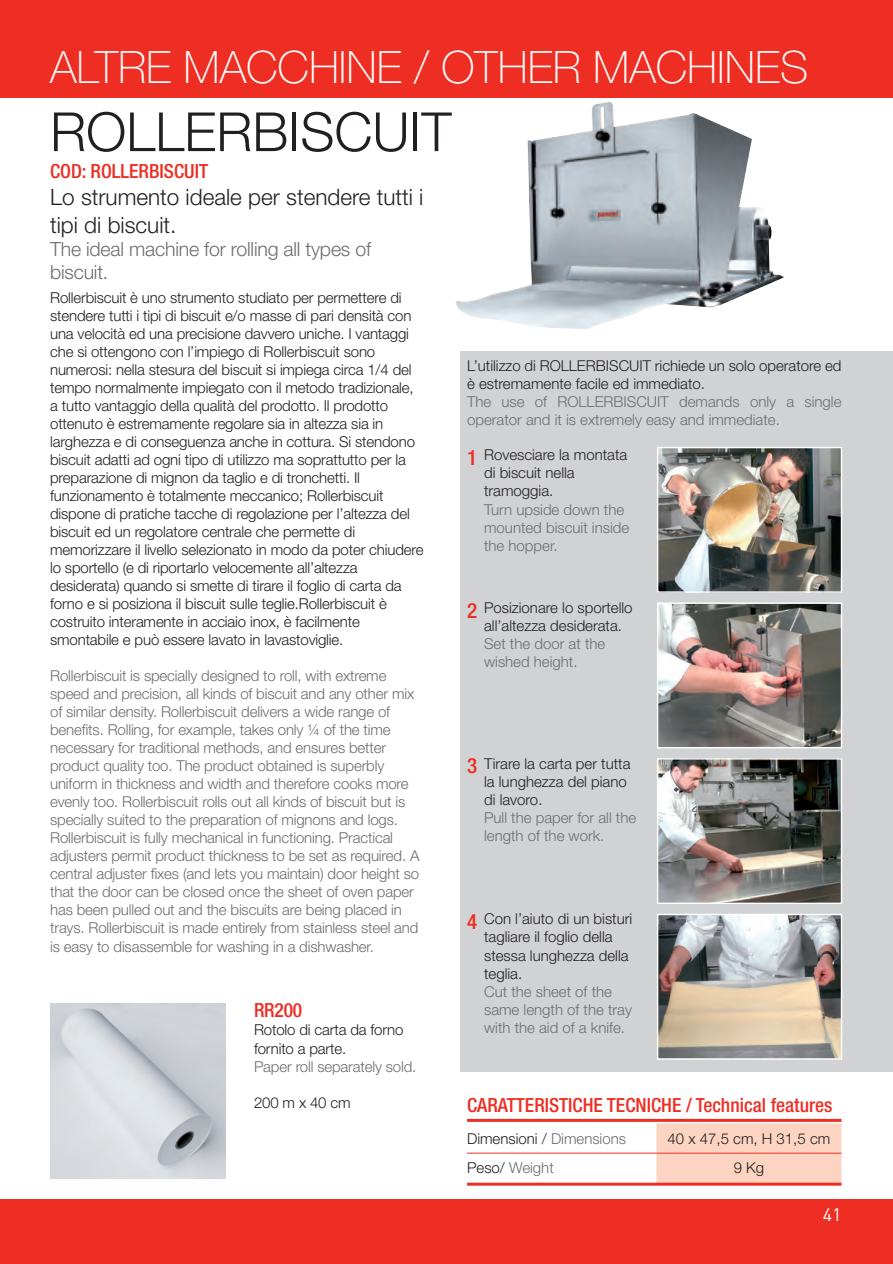
<style>
.page{position:relative;width:893px;height:1264px;background:#fff}
.page>*{position:absolute;margin:0;border:0;box-sizing:border-box;transform-origin:0 0}
.t1{font:300 54px "Helvetica Neue LT Std";color:#231f20}
.t2{font:100 44.7px "Helvetica Neue LT Std";color:#fff}
.t3{font:300 22.5px/27px "Helvetica Neue LT Std";color:#231f20}
.t4{font:500 condensed 21px "Helvetica Neue LT Std";color:#ee2e22}
.t5{font:500 condensed 19.5px "Helvetica Neue LT Std";color:#ee2e22}
.t6{font:300 19.5px/23.4px "Helvetica Neue LT Std";letter-spacing:-.01em;color:#6c6d70}
.t7{font:18px "DIN";color:#fff}
.t8{font:300 15px/18px "Helvetica Neue LT Std";letter-spacing:-.01em;color:#231f20}
.t9{font:300 15px/18px "Helvetica Neue LT Std";letter-spacing:-.01em;color:#6c6d70}
.s1{color:#6c6d70}
.s2{color:#231f20}
</style>
<div class="page">
<div style="left:460px;top:352px;width:432px;height:719px;background:#d1d2d4"></div>
<img style="left:659px;top:449px;width:181px;height:141px">
<div style="left:657px;top:447px;width:185px;height:145px;border:1px solid #fff"></div>
<img style="left:659px;top:760px;width:181px;height:141px">
<div style="left:657px;top:758px;width:185px;height:145px;border:1px solid #fff"></div>
<img style="left:659px;top:604px;width:181px;height:142px">
<div style="left:657px;top:602px;width:185px;height:146px;border:1px solid #fff"></div>
<img style="left:659px;top:915px;width:181px;height:142px">
<div style="left:657px;top:913px;width:185px;height:146px;border:1px solid #fff"></div>
<img style="left:50px;top:1003px;width:175px;height:175px">
<div style="left:0;top:1199px;width:892px;height:64px;background:#ee2e22"></div>
<div style="left:0;top:0;width:892px;height:98px;background:#ee2e22"></div>
<img style="left:455px;top:102px;width:329px;height:227px">
<div style="left:656px;top:1123px;width:185px;height:59px;background:#fcd4c1"></div>
<hr style="left:467px;top:1152px;width:189px;height:1px;background:#ee2e22">
<hr style="left:656px;top:1152px;width:185px;height:1px;background:#ee2e22">
<hr style="left:467px;top:1182px;width:374px;height:3px;background:#ee2e22">
<hr style="left:467px;top:1118px;width:374px;height:3px;background:#ee2e22">
<h2 class="t2" style="left:50px;top:41px;width:759px">ALTRE MACCHINE / OTHER MACHINES</h2>
<h1 class="t1" style="left:50px;top:99px;width:403px">ROLLERBISCUIT</h1>
<h3 class="t5" style="left:50px;top:159px;width:159px">COD: ROLLERBISCUIT</h3>
<h3 class="t3" style="left:50px;top:183px;width:374px">Lo strumento ideale per stendere tutti i tipi di biscuit.</h3>
<h3 class="t6" style="left:50px;top:237px;width:322px">The ideal machine for rolling all types of biscuit.</h3>
<p class="t8" style="left:50px;top:288px;width:375px">Rollerbiscuit è uno strumento studiato per permettere di stendere tutti i tipi di biscuit e/o masse di pari densità con una velocità ed una precisione davvero uniche. I vantaggi che si ottengono con l’impiego di Rollerbiscuit sono numerosi: nella stesura del biscuit si impiega circa 1/4 del tempo normalmente impiegato con il metodo tradizionale, a tutto vantaggio della qualità del prodotto. Il prodotto ottenuto è estremamente regolare sia in altezza sia in larghezza e di conseguenza anche in cottura. Si stendono biscuit adatti ad ogni tipo di utilizzo ma soprattutto per la preparazione di mignon da taglio e di tronchetti. Il funzionamento è totalmente meccanico; Rollerbiscuit dispone di pratiche tacche di regolazione per l’altezza del biscuit ed un regolatore centrale che permette di memorizzare il livello selezionato in modo da poter chiudere lo sportello (e di riportarlo velocemente all’altezza desiderata) quando si smette di tirare il foglio di carta da forno e si posiziona il biscuit sulle teglie.Rollerbiscuit è costruito interamente in acciaio inox, è facilmente smontabile e può essere lavato in lavastoviglie.</p>
<p class="t9" style="left:50px;top:666px;width:371px">Rollerbiscuit is specially designed to roll, with extreme speed and precision, all kinds of biscuit and any other mix of similar density. Rollerbiscuit delivers a wide range of benefits. Rolling, for example, takes only ¼ of the time necessary for traditional methods, and ensures better product quality too. The product obtained is superbly uniform in thickness and width and therefore cooks more evenly too. Rollerbiscuit rolls out all kinds of biscuit but is specially suited to the preparation of mignons and logs.<br>Rollerbiscuit is fully mechanical in functioning. Practical adjusters permit product thickness to be set as required. A central adjuster fixes (and lets you maintain) door height so that the door can be closed once the sheet of oven paper has been pulled out and the biscuits are being placed in trays. Rollerbiscuit is made entirely from stainless steel and is easy to disassemble for washing in a dishwasher.</p>
<h3 class="t5" style="left:254px;top:998px;width:50px">RR200</h3>
<p class="t8" style="left:254px;top:1020px;width:151px">Rotolo di carta da forno fornito a parte.</p>
<p class="t9" style="left:254px;top:1056px;width:164px">Paper roll separately sold.</p>
<p class="t8" style="left:254px;top:1092px;width:98px">200 m x 40 cm</p>
<p class="t8" style="left:467px;top:356px;width:376px">L’utilizzo di ROLLERBISCUIT richiede un solo operatore ed è estremamente facile ed immediato.</p>
<p class="t9" style="left:467px;top:392px;width:376px">The use of ROLLERBISCUIT demands only a single operator and it is extremely easy and immediate.</p>
<p class="t8" style="left:484px;top:445px;width:145px">Rovesciare la montata di biscuit nella tramoggia.</p>
<p class="t9" style="left:484px;top:499px;width:146px">Turn upside down the mounted biscuit inside the hopper.</p>
<h3 class="t4" style="left:467px;top:444px;width:12px">1</h3>
<p class="t8" style="left:484px;top:598px;width:150px">Posizionare lo sportello all’altezza desiderata.</p>
<p class="t9" style="left:484px;top:634px;width:123px">Set the door at the wished height.</p>
<h3 class="t4" style="left:467px;top:597px;width:12px">2</h3>
<p class="t8" style="left:484px;top:754px;width:148px">Tirare la carta per tutta la lunghezza del piano di lavoro.</p>
<p class="t9" style="left:484px;top:808px;width:154px">Pull the paper for all the length of the work.</p>
<h3 class="t4" style="left:467px;top:753px;width:12px">3</h3>
<p class="t8" style="left:484px;top:909px;width:150px">Con l’aiuto di un bisturi tagliare il foglio della stessa lunghezza della teglia.</p>
<p class="t9" style="left:484px;top:981px;width:149px">Cut the sheet of the same length of the tray with the aid of a knife.</p>
<h3 class="t4" style="left:467px;top:908px;width:12px">4</h3>
<h3 class="t5" style="left:467px;top:1092px;width:367px">CARATTERISTICHE TECNICHE / Technical features</h3>
<p class="t8" style="left:467px;top:1128px;width:160px">Dimensioni / <span class="s1">Dimensions</span></p>
<p class="t8" style="left:667px;top:1128px;width:164px">40 x 47,5 cm, H 31,5 cm</p>
<p class="t9" style="left:467px;top:1158px;width:88px"><span class="s2">Peso/</span> Weight</p>
<p class="t8" style="left:733px;top:1158px;width:32px">9 Kg</p>
<p class="t7" style="left:822px;top:1203px;width:20px">41</p>
</div>
